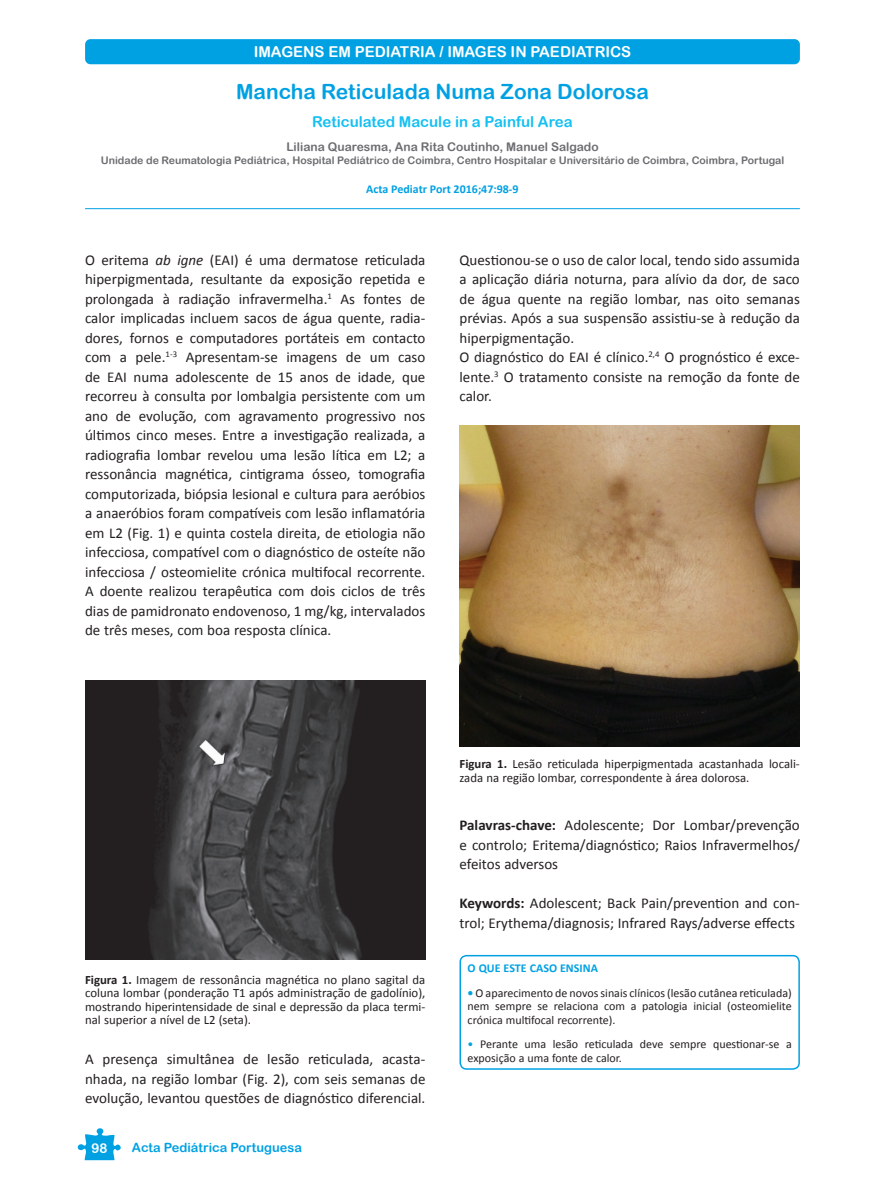
<style>
.page{position:relative;width:885px;height:1191px;background:#fff}
.page>*{position:absolute;margin:0;border:0;box-sizing:border-box;transform-origin:0 0}
.t1{font:21px "Arial Rounded MT Bold";color:#00a1e3}
.t2{font:15px/19.5px "Calibri";color:#231f20;text-align:justify}
.t3{font:15px "Arial Rounded MT Bold";color:#fff}
.t4{font:15px "Arial Rounded MT Bold";color:#15c0f2}
.t5{font:13.5px "Arial Rounded MT Bold";color:#fff}
.t6{font:12.75px/13.5px "Calibri";color:#231f20;text-align:justify}
.t7{font:12.75px "Arial Rounded MT Bold";color:#00a1e3}
.t8{font:12px/13.5px "Calibri";color:#231f20;text-align:justify}
.t9{font:12px "Arial Rounded MT Bold";color:#6c6d70}
.t10{font:700 12px "Calibri";color:#00a1e3}
.t11{font:10.5px "Arial Rounded MT Bold";color:#6c6d70}
.s1{font-style:italic}
.s2{font-weight:700}
.s3{font-weight:700;color:#00a1e3}
.s4{color:#00a1e3}
</style>
<div class="page">
<div style="left:85px;top:39px;width:714px;height:25px;background:#00a1e3;border-radius:5px"></div>
<svg style="left:77px;top:1128px;width:44px;height:32px"></svg>
<hr style="left:85px;top:208px;width:714px;height:1px;background:#00a1e3">
<img style="left:85px;top:680px;width:340px;height:279px">
<img style="left:459px;top:425px;width:340px;height:321px">
<div style="left:459px;top:955px;width:340px;height:114px;border:2px solid #00a1e3;border-radius:6px"></div>
<p class="t3" style="left:254px;top:43px;width:379px">Imagens em Pediatria / Images i n Paediatrics</p>
<h1 class="t1" style="left:236px;top:79px;width:414px">Mancha Reticulada N uma Zona Dolorosa</h1>
<p class="t4" style="left:312px;top:113px;width:262px">Reticulated Macule in a Painful Area</p>
<p class="t9" style="left:286px;top:140px;width:314px">Liliana Quaresma, Ana Rita Coutinho, Manuel Salgado</p>
<p class="t11" style="left:101px;top:154px;width:685px">Unidade de Reumatologia Pediátrica, Hospital Pediátrico de Coimbra, Centro Hospitalar e Universitário de Coimbra, Coimbra, Portugal</p>
<p class="t10" style="left:366px;top:181px;width:154px">Acta Pediatr Port 2016;47:98-9</p>
<p class="t2" style="left:85px;top:249px;width:342px">O eritema <span class="s1">ab igne</span> (EAI) é uma dermatose reticulada hiperpigmentada, resultante da exposição repetida e prolongada à radiação infravermelha.<sup>1</sup> As fontes de calor implicadas incluem sacos de água quente, radia&shy;dores, fornos e computadores portáteis em contacto com a pele.<sup>1-3</sup> Apresentam-se imagens de um caso de EAI numa adolescente de 15 anos de idade, que recorreu à consulta por lombalgia persistente com um ano de evolução, com agravamento progressivo nos últimos cinco meses. Entre a investigação realizada, a radiografia lombar revelou uma lesão lítica em L2; a ressonância magnética, cintigrama ósseo, tomografia computorizada, biópsia lesional e cultura para aeróbios a anaeróbios foram compatíveis com lesão inflamatória em L2 (Fig. 1) e quinta costela direita, de etiologia não infecciosa, compatível com o diagnóstico de osteíte não infecciosa / osteomielite crónica multifocal recorrente.<br>A doente realizou terapêutica com dois ciclos de três dias de pamidronato endovenoso, 1 mg/kg, intervalados de três meses, com boa resposta clínica.</p>
<p class="t2" style="left:459px;top:249px;width:342px;text-align:left">Questionou-se o uso de calor local, tendo sido assumida a aplicação diária noturna, para alívio da dor, de saco de água quente na região lombar, nas oito semanas prévias. Após a sua suspensão assistiu-se à redução da hiperpigmentação.<br>O diagnóstico do EAI é clínico.<sup>2,4</sup> O prognóstico é exce&shy;lente.<sup>3</sup> O tratamento consiste na remoção da fonte de calor.</p>
<p class="t6" style="left:85px;top:972px;width:342px"><span class="s2">Figura 1.</span> Imagem de ressonância magnética no plano sagital da coluna lombar (ponderação T1 após administração de gadolínio), mostrando hiperintensidade de sinal e depressão da placa termi&shy;nal superior a nível de L2 (seta).</p>
<p class="t2" style="left:85px;top:1049px;width:342px">A presença simultânea de lesão reticulada, acasta&shy;nhada, na região lombar (Fig. 2), com seis semanas de evolução, levantou questões de diagnóstico diferencial.</p>
<p class="t5" style="left:92px;top:1139px;width:18px">98</p>
<p class="t7" style="left:132px;top:1140px;width:171px">Acta Pediátrica Portuguesa</p>
<p class="t6" style="left:459px;top:756px;width:342px"><span class="s2">Figura 1.</span> Lesão reticulada hiperpigmentada acastanhada locali&shy;zada na região lombar, correspondente à área dolorosa.</p>
<p class="t2" style="left:459px;top:815px;width:342px"><span class="s2">Palavras-chave:</span> Adolescente; Dor Lombar/prevenção e controlo; Eritema/diagnóstico; Raios Infravermelhos/ efeitos adversos</p>
<p class="t2" style="left:459px;top:893px;width:342px"><span class="s2">Keywords:</span> Adolescent; Back Pain/prevention and con&shy;trol; Erythema/diagnosis; Infrared Rays/adverse effects</p>
<p class="t10" style="left:467px;top:960px;width:132px">O QUE ESTE CASO ENSINA</p>
<p class="t8" style="left:467px;top:985px;width:325px"><span class="s3">•</span> O aparecimento de novos sinais clínicos (lesão cutânea reticulada) nem sempre se relaciona com a patologia inicial (osteomielite crónica multifocal recorrente).</p>
<p class="t8" style="left:467px;top:1037px;width:325px"><span class="s4">•</span> Perante uma lesão reticulada deve sempre questionar-se a exposição a uma fonte de calor.</p>
</div>
